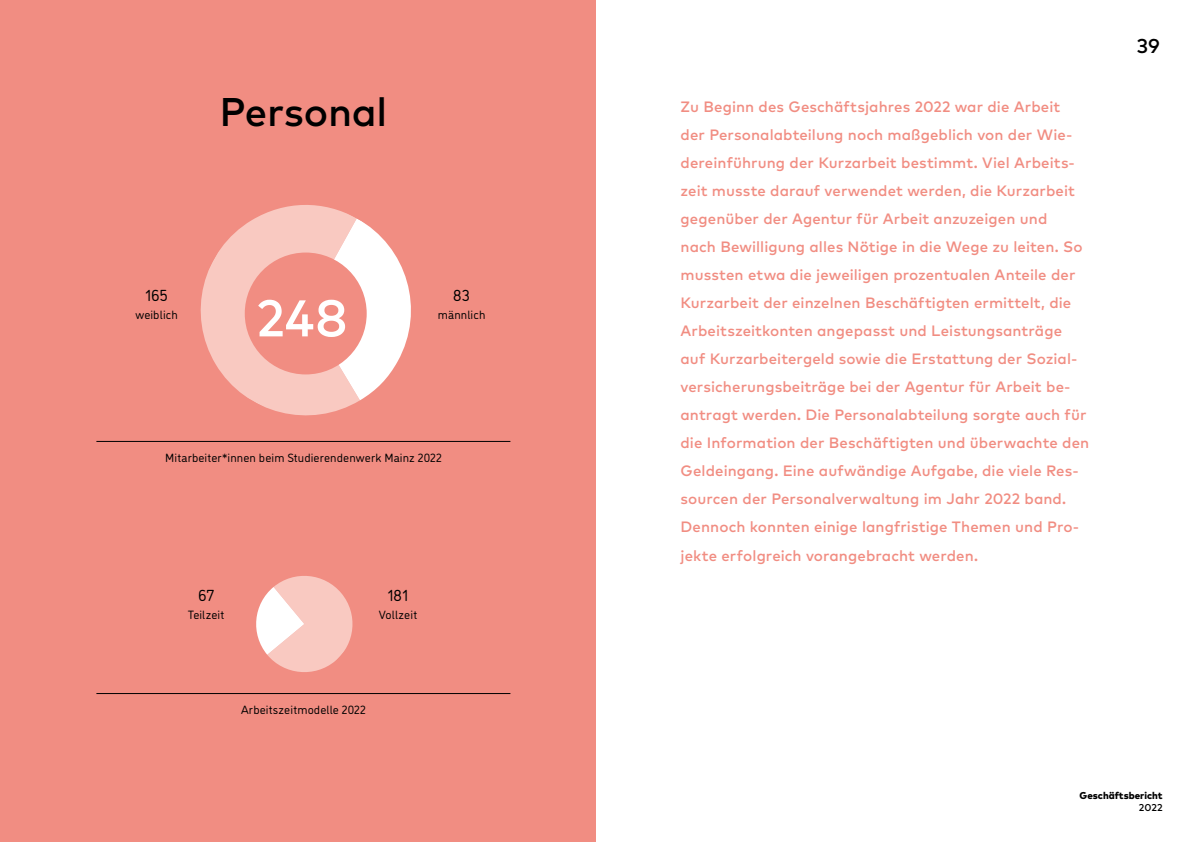
<style>
.page{position:relative;width:1191px;height:842px;background:#fff}
.page>*{position:absolute;margin:0;border:0;box-sizing:border-box;transform-origin:0 0}
.t1{font:500 51.5px "Mark W05";color:#fff}
.t2{font:500 40px "Mark W05";letter-spacing:-.005em;color:#000}
.t3{font:500 20px "Mark W05";color:#000}
.t4{font:16px "DI Nosaur";color:#000}
.t5{font:500 15px/28px "Mark W05";letter-spacing:.005em;color:#f18d82}
.t6{font:12px "DI Nosaur";letter-spacing:.01em;color:#000}
.t7{font:800 9.9px "Mark W05";color:#000}
.t8{font:500 9.9px "Mark W05";color:#000}
</style>
<div class="page">
<div style="left:0;top:0;width:595px;height:842px;background:#f18d82"></div>
<svg style="left:256px;top:576px;width:97px;height:96px"></svg>
<svg style="left:200px;top:205px;width:211px;height:211px"></svg>
<div style="left:245px;top:253px;width:122px;height:121px;background:#f18d82;border-radius:50%"></div>
<hr style="left:96px;top:441px;width:414px;height:1px;background:#000">
<hr style="left:96px;top:693px;width:414px;height:1px;background:#000">
<h2 class="t2" style="left:219px;top:82px;width:169px">Personal</h2>
<p class="t4" style="left:145px;top:283px;width:24px">165</p>
<p class="t6" style="left:135px;top:306px;width:44px">weiblich</p>
<h1 class="t1" style="left:256px;top:279px;width:93px">248</h1>
<p class="t4" style="left:453px;top:283px;width:18px">83</p>
<p class="t6" style="left:438px;top:306px;width:49px">männlich</p>
<p class="t6" style="left:165px;top:449px;width:278px">Mitarbeiter*innen beim Studierendenwerk Mainz 2022</p>
<p class="t4" style="left:198px;top:583px;width:17px">67</p>
<p class="t6" style="left:188px;top:606px;width:38px">Teilzeit</p>
<p class="t4" style="left:387px;top:583px;width:22px">181</p>
<p class="t6" style="left:379px;top:606px;width:40px">Vollzeit</p>
<p class="t6" style="left:241px;top:701px;width:126px">Arbeitszeitmodelle 2022</p>
<p class="t5" style="left:680px;top:92px;width:410px">Zu Beginn des Geschäftsjahres 2022 war die Arbeit<br>der Personalabteilung noch maßgeblich von der Wie&shy;dereinführung der Kurzarbeit bestimmt. Viel Arbeits&shy;zeit musste darauf verwendet werden, die Kurzarbeit gegenüber der Agentur für Arbeit anzuzeigen und<br>nach Bewilligung alles Nötige in die Wege zu leiten. So mussten etwa die jeweiligen prozentualen Anteile der Kurzarbeit der einzelnen Beschäftigten ermittelt, die Arbeitszeitkonten angepasst und Leistungsanträge auf Kurzarbeitergeld sowie die Erstattung der Sozial&shy;versicherungsbeiträge bei der Agentur für Arbeit be&shy;antragt werden. Die Personalabteilung sorgte auch für die Information der Beschäftigten und überwachte den Geldeingang. Eine aufwändige Aufgabe, die viele Res&shy;sourcen der Personalverwaltung im Jahr 2022 band.<br>Dennoch konnten einige langfristige Themen und Pro&shy;jekte erfolgreich vorangebracht werden.</p>
<h3 class="t3" style="left:1136px;top:31px;width:25px">39</h3>
<p class="t7" style="left:1079px;top:788px;width:84px">Geschäftsbericht</p>
<p class="t8" style="left:1139px;top:800px;width:25px">2022</p>
</div>
